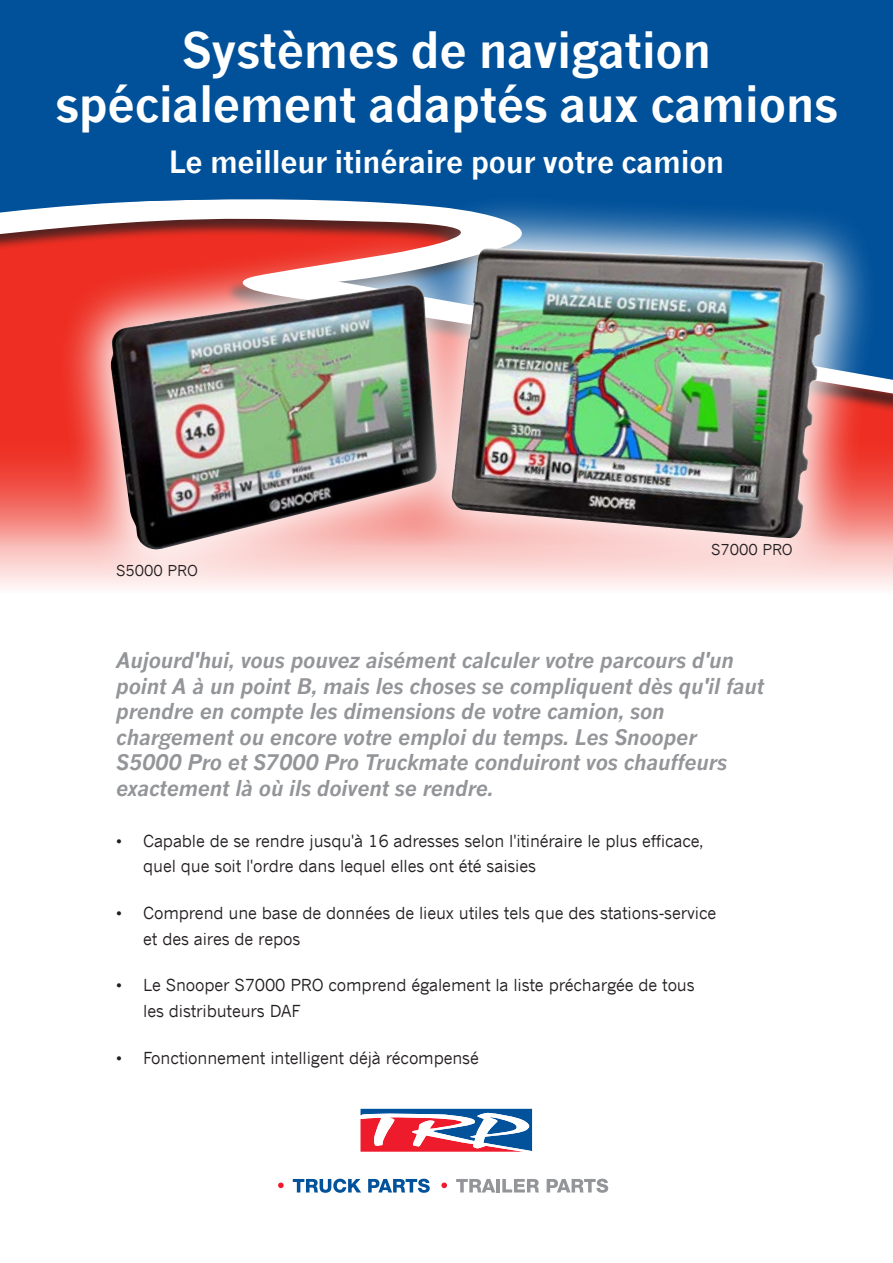
<style>
.page{position:relative;width:893px;height:1263px;background:#fff}
.page>*{position:absolute;margin:0;border:0;box-sizing:border-box;transform-origin:0 0}
.intro{font:700 48px "News Gothic WGL";letter-spacing:-.01em;color:#fff}
.intro-2{font:700 30px "News Gothic WGL";letter-spacing:-.01em;color:#fff}
.t1{font:italic 700 21px/25.5px "News Gothic WGL";letter-spacing:-.01em;color:#939598}
.t2{font:16.5px/25.5px "News Gothic WGL";letter-spacing:-.01em;color:#231f20}
.t3{font:15px "News Gothic WGL";letter-spacing:-.005em;color:#231f20}
</style>
<div class="page">
<div style="left:0;top:0;width:893px;height:390px;background:#01519a"></div>
<div style="left:357px;top:1105px;width:179px;height:50px;background:linear-gradient(to right,#fff,#fff)"></div>
<svg style="left:360px;top:1109px;width:172px;height:43px"></svg>
<svg style="left:278px;top:1182px;width:6px;height:6px"></svg>
<svg style="left:293px;top:1179px;width:68px;height:14px"></svg>
<svg style="left:368px;top:1179px;width:62px;height:14px"></svg>
<svg style="left:441px;top:1182px;width:6px;height:6px"></svg>
<svg style="left:456px;top:1179px;width:39px;height:13px"></svg>
<hr style="left:496px;top:1179px;width:4px;height:13px;background:#939598">
<svg style="left:502px;top:1179px;width:37px;height:13px"></svg>
<svg style="left:547px;top:1179px;width:61px;height:14px"></svg>
<svg style="left:14px;top:199px;width:327px;height:389px;background:#e87772"></svg>
<img style="left:110px;top:285px;width:231px;height:266px">
<img style="left:341px;top:200px;width:552px;height:388px">
<img style="left:452px;top:248px;width:374px;height:290px">
<p class="intro" style="left:182px;top:11px;width:531px">Systèmes de navigation</p>
<p class="intro" style="left:55px;top:65px;width:784px">spécialement adaptés aux camions</p>
<p class="intro-2" style="left:169px;top:137px;width:557px">Le meilleur itinéraire pour votre camion</p>
<p class="t3" style="left:116px;top:558px;width:83px">S5000 PRO</p>
<p class="t3" style="left:711px;top:537px;width:83px">S7000 PRO</p>
<p class="t1" style="left:116px;top:646px;width:649px">Aujourd'hui, vous pouvez aisément calculer votre parcours d'un point A à un point B, mais les choses se compliquent dès qu'il faut prendre en compte les dimensions de votre camion, son chargement ou encore votre emploi du temps. Les Snooper S5000 Pro et S7000 Pro Truckmate conduiront vos chauffeurs exactement là où ils doivent se rendre.</p>
<p class="t2" style="left:143px;top:827px;width:561px;text-indent:-27px">• Capable de se rendre jusqu'à 16 adresses selon l'itinéraire le plus efficace, quel que soit l'ordre dans lequel elles ont été saisies</p>
<p class="t2" style="left:143px;top:899px;width:574px;text-indent:-27px">• Comprend une base de données de lieux utiles tels que des stations-service et des aires de repos</p>
<p class="t2" style="left:143px;top:972px;width:553px;text-indent:-27px">• Le Snooper S7000 PRO comprend également la liste préchargée de tous les distributeurs DAF</p>
<p class="t2" style="left:116px;top:1044px;width:364px">• Fonctionnement intelligent déjà récompensé</p>
</div>
